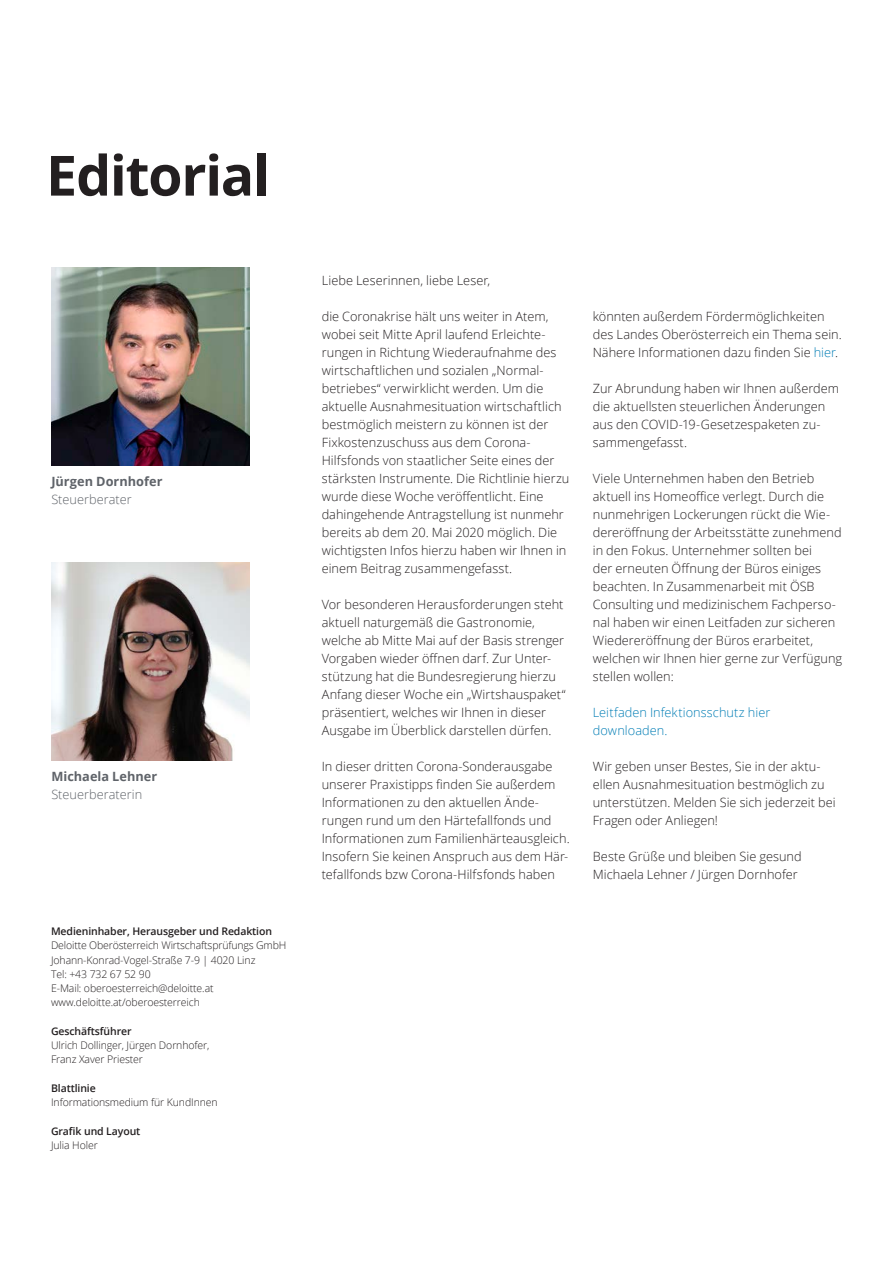
<style>
.page{position:relative;width:893px;height:1263px;background:#fff}
.page>*{position:absolute;margin:0;border:0;box-sizing:border-box;transform-origin:0 0}
.Story_heading_bold{font:700 55.5px "Open Sans";letter-spacing:-.025em;color:#231f20}
.Body_copy__8_5_12pt{font:300 12.75px/18px "Open Sans";color:#231f20}
.Body_copy__8_5_12pt-2{font:300 12.75px/18px "Open Sans";letter-spacing:.005em;color:#007db5}
.Image_caption__8_5_1{font:700 12.75px "Open Sans";color:#5f6369}
.Image_caption__8_5_1-2{font:300 12.75px "Open Sans";color:#5f6369}
.Disclaimers__7_9_5pt{font:300 10.5px/14.2px "Open Sans";letter-spacing:-.01em;color:#231f20}
.Disclaimers__7_9_5pt-2{font:600 10.5px "Open Sans";letter-spacing:-.01em;color:#231f20}
.s1{color:#007db5}
</style>
<div class="page">
<img style="left:51px;top:267px;width:198px;height:198px">
<img style="left:52px;top:563px;width:198px;height:198px">
<p class="Story_heading_bold" style="left:46px;top:136px;width:225px">Editorial</p>
<p class="Image_caption__8_5_1" style="left:51px;top:472px;width:113px">Jürgen Dornhofer</p>
<p class="Image_caption__8_5_1-2" style="left:51px;top:491px;width:82px">Steuerberater</p>
<p class="Image_caption__8_5_1" style="left:51px;top:767px;width:108px">Michaela Lehner</p>
<p class="Image_caption__8_5_1-2" style="left:51px;top:785px;width:92px">Steuerberaterin</p>
<p class="Disclaimers__7_9_5pt-2" style="left:51px;top:924px;width:223px">Medieninhaber, Herausgeber und Redaktion</p>
<p class="Disclaimers__7_9_5pt" style="left:51px;top:938px;width:237px">Deloitte Oberösterreich Wirtschaftsprüfungs GmbH</p>
<p class="Disclaimers__7_9_5pt" style="left:51px;top:952px;width:206px">Johann-Konrad-Vogel-Straße 7-9 | 4020 Linz</p>
<p class="Disclaimers__7_9_5pt" style="left:51px;top:967px;width:101px">Tel: +43 732 67 52 90</p>
<p class="Disclaimers__7_9_5pt" style="left:51px;top:981px;width:164px">E-Mail: oberoesterreich@deloitte.at</p>
<p class="Disclaimers__7_9_5pt" style="left:51px;top:995px;width:150px">www.deloitte.at/oberoesterreich</p>
<p class="Disclaimers__7_9_5pt-2" style="left:51px;top:1024px;width:82px">Geschäftsführer</p>
<p class="Disclaimers__7_9_5pt" style="left:51px;top:1038px;width:160px">Ulrich Dollinger, Jürgen Dornhofer,<br>Franz Xaver Priester</p>
<p class="Disclaimers__7_9_5pt-2" style="left:51px;top:1081px;width:46px">Blattlinie</p>
<p class="Disclaimers__7_9_5pt" style="left:51px;top:1095px;width:168px">Informationsmedium für KundInnen</p>
<p class="Disclaimers__7_9_5pt-2" style="left:51px;top:1124px;width:91px">Grafik und Layout</p>
<p class="Disclaimers__7_9_5pt" style="left:51px;top:1138px;width:48px">Julia Holer</p>
<p class="Body_copy__8_5_12pt" style="left:322px;top:271px;width:170px">Liebe Leserinnen, liebe Leser,</p>
<p class="Body_copy__8_5_12pt" style="left:322px;top:307px;width:249px">die Coronakrise hält uns weiter in Atem, wobei seit Mitte April laufend Erleichte&shy;rungen in Richtung Wiederaufnahme des wirtschaftlichen und sozialen „Normal&shy;betriebes“ verwirklicht werden. Um die aktuelle Ausnahmesituation wirtschaftlich bestmöglich meistern zu können ist der Fixkostenzuschuss aus dem Corona-Hilfsfonds von staatlicher Seite eines der stärksten Instrumente. Die Richtlinie hierzu wurde diese Woche veröffentlicht. Eine dahingehende Antragstellung ist nunmehr bereits ab dem 20. Mai 2020 möglich. Die wichtigsten Infos hierzu haben wir Ihnen in einem Beitrag zusammengefasst.</p>
<p class="Body_copy__8_5_12pt" style="left:322px;top:595px;width:245px">Vor besonderen Herausforderungen steht aktuell naturgemäß die Gastronomie, welche ab Mitte Mai auf der Basis strenger Vorgaben wieder öffnen darf. Zur Unter&shy;stützung hat die Bundesregierung hierzu Anfang dieser Woche ein „Wirtshauspaket“ präsentiert, welches wir Ihnen in dieser Ausgabe im Überblick darstellen dürfen.</p>
<p class="Body_copy__8_5_12pt" style="left:322px;top:757px;width:249px">In dieser dritten Corona-Sonderausgabe unserer Praxistipps finden Sie außerdem Informationen zu den aktuellen Ände&shy;rungen rund um den Härtefallfonds und Informationen zum Familienhärteausgleich.<br>Insofern Sie keinen Anspruch aus dem Här&shy;tefallfonds bzw Corona-Hilfsfonds haben</p>
<p class="Body_copy__8_5_12pt" style="left:593px;top:307px;width:250px">könnten außerdem Fördermöglichkeiten des Landes Oberösterreich ein Thema sein.<br>Nähere Informationen dazu finden Sie <span class="s1">hier</span>.</p>
<p class="Body_copy__8_5_12pt" style="left:593px;top:379px;width:248px">Zur Abrundung haben wir Ihnen außerdem die aktuellsten steuerlichen Änderungen aus den COVID-19-Gesetzespaketen zu&shy;sammengefasst.</p>
<p class="Body_copy__8_5_12pt" style="left:593px;top:469px;width:251px">Viele Unternehmen haben den Betrieb aktuell ins Homeoffice verlegt. Durch die nunmehrigen Lockerungen rückt die Wie&shy;dereröffnung der Arbeitsstätte zunehmend in den Fokus. Unternehmer sollten bei<br>der erneuten Öffnung der Büros einiges beachten. In Zusammenarbeit mit ÖSB Consulting und medizinischem Fachperso&shy;nal haben wir einen Leitfaden zur sicheren Wiedereröffnung der Büros erarbeitet, welchen wir Ihnen hier gerne zur Verfügung stellen wollen:</p>
<p class="Body_copy__8_5_12pt-2" style="left:593px;top:703px;width:179px">Leitfaden Infektionsschutz hier downloaden.</p>
<p class="Body_copy__8_5_12pt" style="left:593px;top:757px;width:244px">Wir geben unser Bestes, Sie in der aktu&shy;ellen Ausnahmesituation bestmöglich zu unterstützen. Melden Sie sich jederzeit bei Fragen oder Anliegen!</p>
<p class="Body_copy__8_5_12pt" style="left:593px;top:847px;width:210px">Beste Grüße und bleiben Sie gesund</p>
<p class="Body_copy__8_5_12pt" style="left:593px;top:865px;width:206px">Michaela Lehner / Jürgen Dornhofer</p>
</div>
